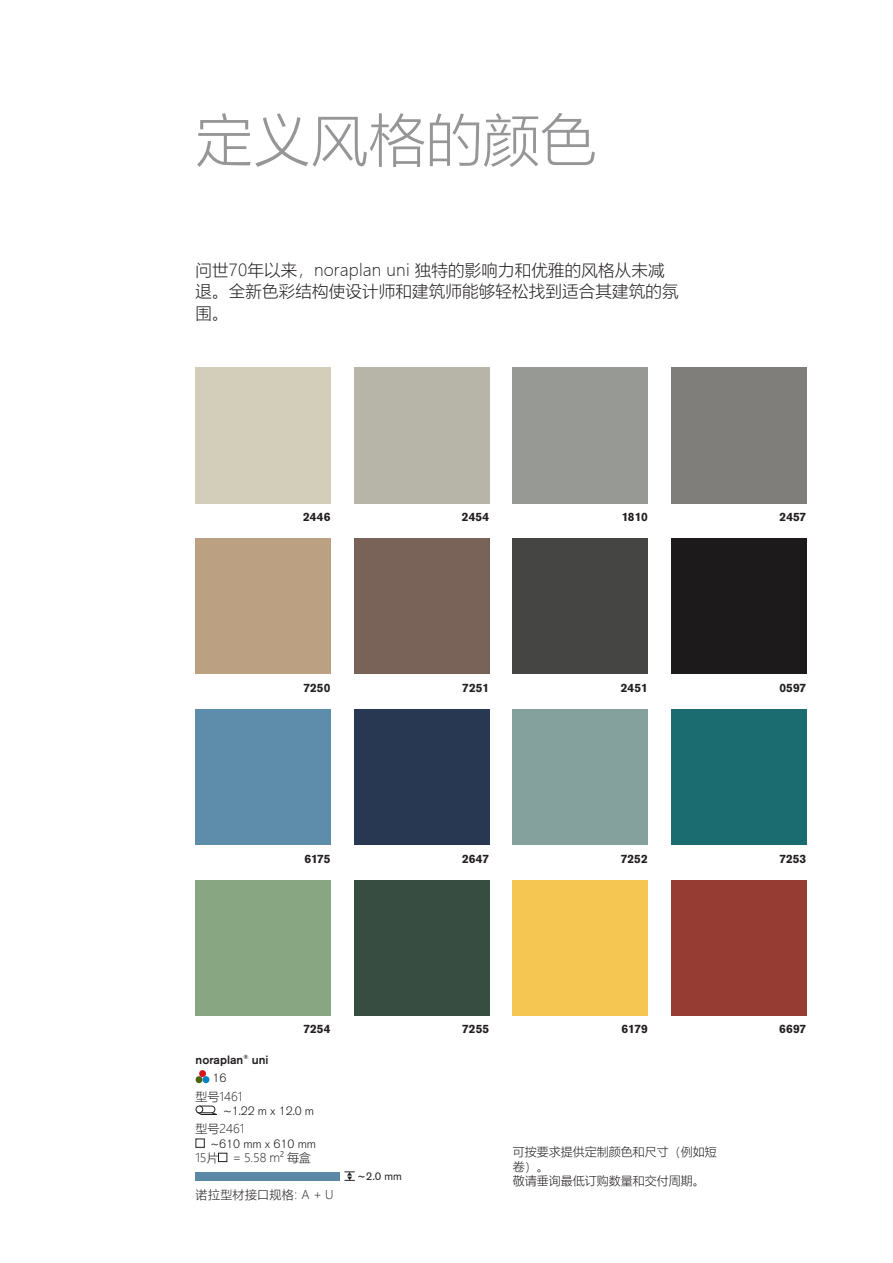
<style>
.page{position:relative;width:893px;height:1263px;background:#fff}
.page>*{position:absolute;margin:0;border:0;box-sizing:border-box;transform-origin:0 0}
.t1{font:300 57px "Microsoft Ya Hei";letter-spacing:.005em;color:#969598}
.t2{font:300 16.5px/21.8px "Microsoft Ya Hei";letter-spacing:.01em;color:#231f20}
.t3{font:700 12px "Akzidenz Grotesk Pro";color:#231f20}
.t4{font:300 12px/14.2px "Microsoft Ya Hei";color:#231f20}
.t5{font:300 12px "Akzidenz Grotesk Pro";color:#231f20}
.t6{font:500 12px/18.5px "Akzidenz Grotesk Pro";color:#231f20}
.t7{font:300 12px "Microsoft Ya Hei";letter-spacing:.035em;color:#231f20}
.t8{font:11.25px "Akzidenz Grotesk Pro";color:#231f20}
.s1{font-weight:300}
</style>
<div class="page">
<div style="left:196px;top:710px;width:135px;height:135px;background:#5e8cab"></div>
<div style="left:354px;top:539px;width:135px;height:135px;background:#796359"></div>
<div style="left:354px;top:710px;width:135px;height:135px;background:#283852"></div>
<div style="left:513px;top:539px;width:135px;height:135px;background:#454543"></div>
<div style="left:671px;top:539px;width:135px;height:135px;background:#1d1a1c"></div>
<div style="left:671px;top:710px;width:135px;height:135px;background:#1a6c70"></div>
<div style="left:671px;top:881px;width:135px;height:135px;background:#963c32"></div>
<div style="left:513px;top:881px;width:135px;height:135px;background:#f6c653"></div>
<div style="left:354px;top:881px;width:135px;height:135px;background:#374d42"></div>
<div style="left:199px;top:1070px;width:7px;height:7px;background:#d7171f;border-radius:50%"></div>
<div style="left:196px;top:1076px;width:6px;height:7px;background:#4e650b;border-radius:50%"></div>
<div style="left:203px;top:1076px;width:6px;height:7px;background:#0082c3;border-radius:50%"></div>
<svg style="left:196px;top:1105px;width:21px;height:10px"></svg>
<svg style="left:195px;top:1138px;width:10px;height:10px"></svg>
<svg style="left:218px;top:1152px;width:9px;height:10px"></svg>
<div style="left:196px;top:1172px;width:144px;height:8px;background:#5b88a7"></div>
<svg style="left:344px;top:1171px;width:11px;height:10px"></svg>
<h1 class="t1" style="left:196px;top:102px;width:403px">定义风格的颜色</h1>
<p class="t2" style="left:196px;top:258px;width:485px">问世70年以来，noraplan uni 独特的影响力和优雅的风格从未减退。全新色彩结构使设计师和建筑师能够轻松找到适合其建筑的氛围。</p>
<p class="t3" style="left:303px;top:508px;width:29px">2446</p>
<p class="t3" style="left:303px;top:679px;width:29px">7250</p>
<p class="t3" style="left:462px;top:508px;width:29px">2454</p>
<p class="t3" style="left:462px;top:679px;width:28px">7251</p>
<p class="t3" style="left:622px;top:508px;width:28px">1810</p>
<p class="t3" style="left:621px;top:679px;width:28px">2451</p>
<p class="t3" style="left:780px;top:508px;width:28px">2457</p>
<p class="t3" style="left:779px;top:679px;width:28px">0597</p>
<p class="t3" style="left:304px;top:851px;width:28px">6175</p>
<p class="t3" style="left:462px;top:851px;width:28px">2647</p>
<p class="t3" style="left:621px;top:851px;width:28px">7252</p>
<p class="t3" style="left:779px;top:851px;width:28px">7253</p>
<p class="t3" style="left:303px;top:1021px;width:29px">7254</p>
<p class="t6" style="left:213px;top:1050px;width:57px;text-indent:-17px">noraplan<sup>®</sup> uni<br><span class="s1">16</span></p>
<p class="t4" style="left:196px;top:1089px;width:48px">型号1461</p>
<p class="t5" style="left:223px;top:1103px;width:93px">~1.22 m x 12.0 m</p>
<p class="t4" style="left:196px;top:1122px;width:50px">型号2461</p>
<p class="t5" style="left:211px;top:1136px;width:107px">~610 mm x 610 mm</p>
<p class="t4" style="left:196px;top:1150px;width:117px">15片 = 5.58 m² 每盒</p>
<p class="t7" style="left:196px;top:1187px;width:140px">诺拉型材接口规格：A + U</p>
<p class="t8" style="left:358px;top:1169px;width:46px">~2.0 mm</p>
<p class="t3" style="left:462px;top:1021px;width:28px">7255</p>
<p class="t3" style="left:622px;top:1021px;width:28px">6179</p>
<p class="t4" style="left:513px;top:1144px;width:205px">可按要求提供定制颜色和尺寸（例如短卷）。<br>敬请垂询最低订购数量和交付周期。</p>
<p class="t3" style="left:779px;top:1021px;width:29px">6697</p>
</div>
